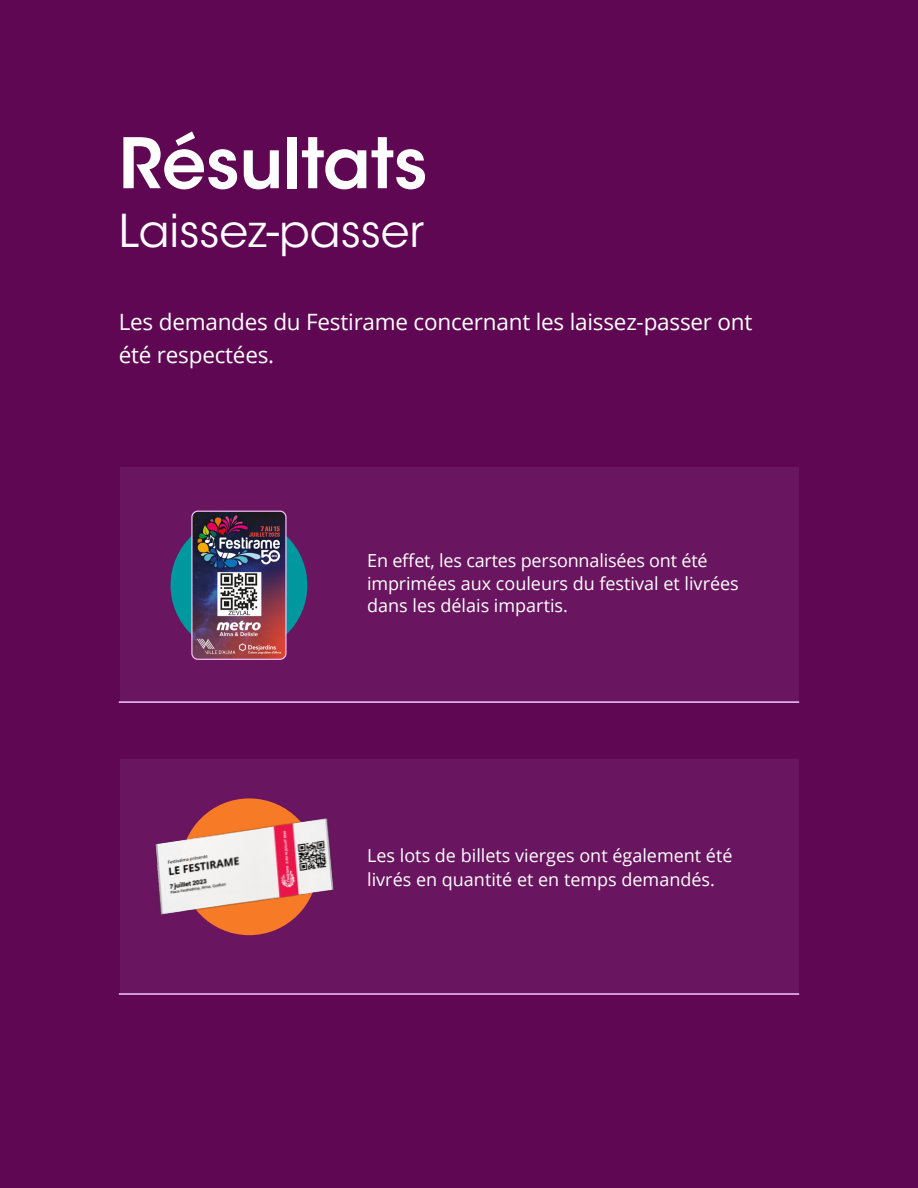
<style>
.page{position:relative;width:918px;height:1188px;background:#5f0753}
.page>*{position:absolute;margin:0;border:0;box-sizing:border-box;transform-origin:0 0}
.Titre{font:600 69px "ITC Avant Garde Std";color:#fff}
.Titre-2{font:45px "ITC Avant Garde Std";color:#fff}
.t1{font:22.5px/33px "Open Sans";letter-spacing:-.01em;color:#fff}
.t2{font:18px/22.5px "Open Sans";color:#fff}
</style>
<div class="page">
<div style="left:121px;top:760px;width:678px;height:235px;background:#6a1560"></div>
<hr style="left:119px;top:993px;width:680px;height:2px;background:#f7c4fb">
<div style="left:181px;top:798px;width:137px;height:138px;background:#f77a26;border-radius:50%"></div>
<img style="left:155px;top:812px;width:179px;height:124px">
<div style="left:121px;top:468px;width:678px;height:235px;background:#6a1560"></div>
<hr style="left:119px;top:701px;width:680px;height:2px;background:#f7c4fb">
<div style="left:170px;top:517px;width:138px;height:137px;background:#00989f;border-radius:50%"></div>
<img style="left:193px;top:511px;width:92px;height:147px">
<div style="left:191px;top:511px;width:96px;height:149px;border:1px solid #f7c4fb;border-radius:6px"></div>
<p class="Titre" style="left:119px;top:119px;width:310px">Résultats</p>
<p class="Titre-2" style="left:119px;top:203px;width:307px">Laissez-passer</p>
<p class="t1" style="left:119px;top:304px;width:635px">Les demandes du Festirame concernant les laissez-passer ont été respectées.</p>
<p class="t2" style="left:367px;top:549px;width:373px">En effet, les cartes personnalisées ont été imprimées aux couleurs du festival et livrées dans les délais impartis.</p>
<p class="t2" style="left:367px;top:843px;width:367px;line-height:24px">Les lots de billets vierges ont également été livrés en quantité et en temps demandés.</p>
</div>
